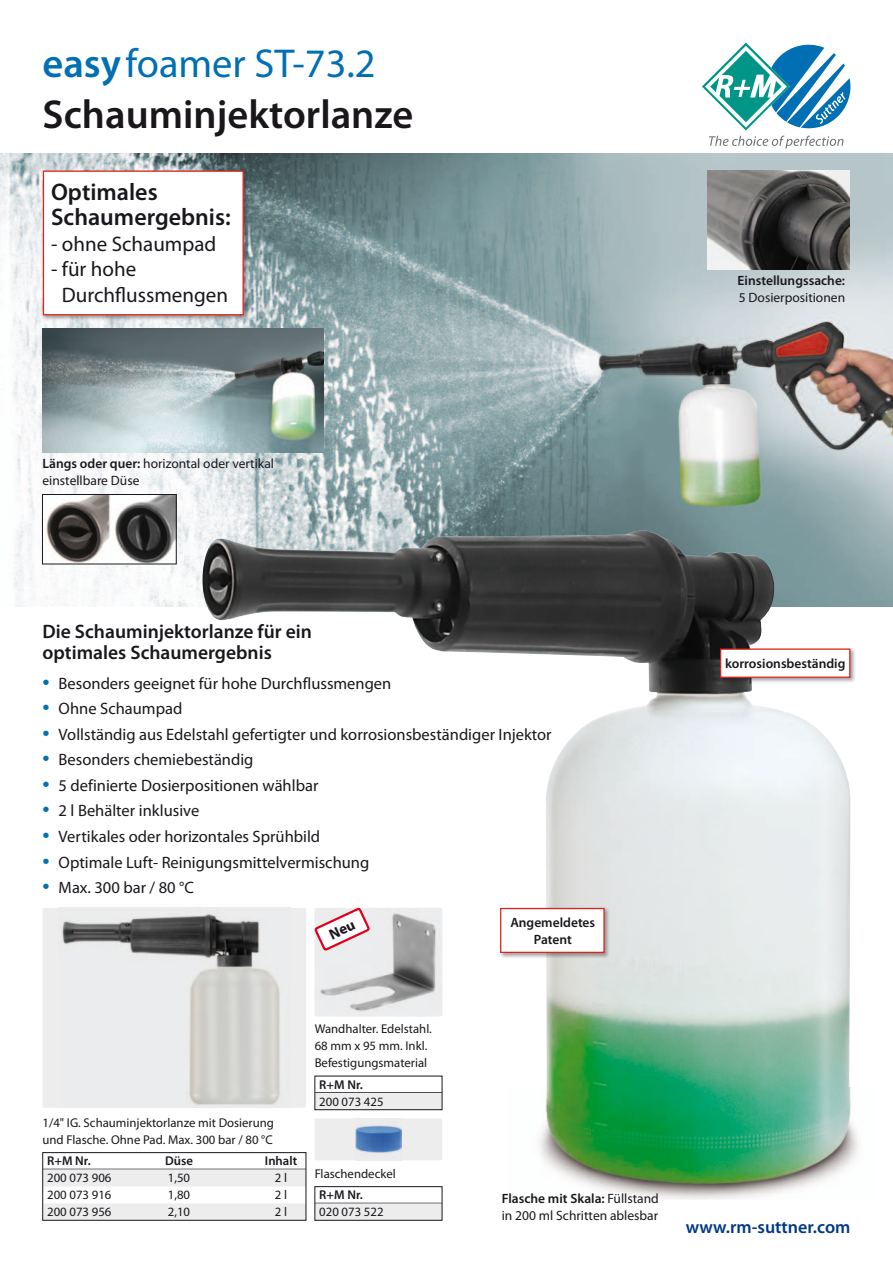
<style>
.page{position:relative;width:893px;height:1263px;background:#fff}
.page>*{position:absolute;margin:0;border:0;box-sizing:border-box;transform-origin:0 0}
.t1{font:600 40.5px/51px "Myriad Pro";color:#1a171c}
.t2{font:600 24px/25.5px "Myriad Pro";color:#1a171c}
.t3{font:21px/25.5px "Myriad Pro";color:#1a171c}
.t4{font:600 19.5px/21.3px "Myriad Pro";color:#1a171c}
.t5{font:600 18px "Myriad Pro";color:#003883}
.t6{font:16.5px "Myriad Pro";color:#1a171c}
.t7{font:13.5px/17px "Myriad Pro";color:#1a171c}
.t8{font:600 13.5px/17px "Myriad Pro";color:#1a171c;text-align:center}
.t9{font:12.75px/17px "Myriad Pro";color:#1a171c}
.t10{font:600 12.75px "Myriad Pro";color:#1a171c}
.s1{color:#006fb4}
.s2{font-weight:400;color:#006fb4}
.s3{font-weight:600}
.s4{font-size:25.5px;color:#006fb4}
</style>
<div class="page">
<img style="left:0;top:153px;width:893px;height:453px">
<div style="left:42px;top:169px;width:208px;height:152px;background:#1a171c;opacity:.4"></div>
<div style="left:43px;top:171px;width:201px;height:144px;background:#fff;border:1px solid #e32119"></div>
<img style="left:43px;top:329px;width:280px;height:124px">
<img style="left:202px;top:530px;width:648px;height:653px">
<img style="left:507px;top:1087px;width:351px;height:112px">
<div style="left:43px;top:908px;width:263px;height:200px;background:#ededee;border-radius:2px"></div>
<img style="left:61px;top:913px;width:219px;height:192px">
<img style="left:315px;top:908px;width:127px;height:108px">
<div style="left:315px;top:1118px;width:127px;height:42px;background:#ededee;border-radius:2px"></div>
<img style="left:355px;top:1125px;width:46px;height:28px">
<div style="left:719px;top:647px;width:137px;height:36px;background:#1a171c;opacity:.4"></div>
<div style="left:720px;top:648px;width:130px;height:30px;background:#fff;border:1px solid #e32119"></div>
<img style="left:44px;top:496px;width:131px;height:66px">
<div style="left:42px;top:494px;width:135px;height:70px;border:1px solid #1a171c"></div>
<img style="left:708px;top:170px;width:141px;height:100px">
<svg style="left:702px;top:43px;width:148px;height:106px"></svg>
<div style="left:43px;top:1169px;width:263px;height:17px;background:#ededee"></div>
<div style="left:43px;top:1203px;width:263px;height:17px;background:#ededee"></div>
<div style="left:43px;top:1152px;width:263px;height:68px;border:1px solid #1a171c"></div>
<hr style="left:315px;top:1092px;width:127px;height:1px;background:#1a171c">
<div style="left:315px;top:1093px;width:127px;height:17px;background:#ededee"></div>
<div style="left:315px;top:1076px;width:127px;height:34px;border:1px solid #1a171c"></div>
<div style="left:315px;top:1203px;width:127px;height:17px;background:#ededee"></div>
<div style="left:315px;top:1186px;width:127px;height:34px;border:1px solid #1a171c"></div>
<div style="left:499px;top:907px;width:112px;height:52px;background:#1a171c;opacity:.4"></div>
<div style="left:500px;top:908px;width:105px;height:45px;background:#fff;border:1px solid #e32119"></div>
<svg style="left:314px;top:907px;width:56px;height:51px"></svg>
<h1 class="t1" style="left:43px;top:36px;width:372px"><span class="s1">easy</span> <span class="s2">foamer ST-73.2<br></span>Schauminjektorlanze</h1>
<h2 class="t2" style="left:51px;top:178px;width:181px">Optimales<br>Schaumergebnis:</h2>
<p class="t3" style="left:51px;top:231px;width:167px">- ohne Schaumpad</p>
<p class="t3" style="left:62px;top:256px;width:168px;text-indent:-11px">- für hohe<br>Durchflussmengen</p>
<p class="t8" style="left:738px;top:272px;width:109px">Einstellungssache:</p>
<p class="t7" style="left:739px;top:289px;width:108px">5 Dosierpositionen</p>
<p class="t7" style="left:43px;top:455px;width:233px"><span class="s3">Längs oder quer:</span> horizontal oder vertikal einstellbare Düse</p>
<p class="t4" style="left:43px;top:620px;width:271px">Die Schauminjektorlanze für ein optimales Schaumergebnis</p>
<p class="t6" style="left:43px;top:673px;width:350px"><span class="s4">•</span> Besonders geeignet für hohe Durchflussmengen</p>
<p class="t6" style="left:43px;top:699px;width:141px"><span class="s4">•</span> Ohne Schaumpad</p>
<p class="t6" style="left:43px;top:724px;width:510px"><span class="s4">•</span> Vollständig aus Edelstahl gefertigter und korrosionsbeständiger Injektor</p>
<p class="t6" style="left:43px;top:750px;width:212px"><span class="s4">•</span> Besonders chemiebeständig</p>
<p class="t6" style="left:43px;top:775px;width:277px"><span class="s4">•</span> 5 definierte Dosierpositionen wählbar</p>
<p class="t6" style="left:43px;top:801px;width:158px"><span class="s4">•</span> 2 l Behälter inklusive</p>
<p class="t6" style="left:43px;top:826px;width:279px"><span class="s4">•</span> Vertikales oder horizontales Sprühbild</p>
<p class="t6" style="left:43px;top:852px;width:328px"><span class="s4">•</span> Optimale Luft- Reinigungsmittelvermischung</p>
<p class="t6" style="left:43px;top:877px;width:153px"><span class="s4">•</span> Max. 300 bar / 80 °C</p>
<p class="t8" style="left:510px;top:914px;width:86px">Angemeldetes<br>Patent</p>
<p class="t8" style="left:725px;top:654px;width:122px">korrosionsbeständig</p>
<p class="t9" style="left:43px;top:1114px;width:233px">1/4" IG. Schauminjektorlanze mit Dosierung und Flasche. Ohne Pad. Max. 300 bar / 80 °C</p>
<p class="t10" style="left:47px;top:1153px;width:45px">R+M Nr.</p>
<p class="t10" style="left:165px;top:1153px;width:29px">Düse</p>
<p class="t10" style="left:265px;top:1153px;width:34px">Inhalt</p>
<p class="t9" style="left:47px;top:1169px;width:66px">200 073 906</p>
<p class="t9" style="left:168px;top:1169px;width:24px">1,50</p>
<p class="t9" style="left:275px;top:1169px;width:14px">2 l</p>
<p class="t9" style="left:47px;top:1186px;width:66px">200 073 916</p>
<p class="t9" style="left:168px;top:1186px;width:24px">1,80</p>
<p class="t9" style="left:275px;top:1186px;width:14px">2 l</p>
<p class="t9" style="left:47px;top:1203px;width:66px">200 073 956</p>
<p class="t9" style="left:168px;top:1203px;width:24px">2,10</p>
<p class="t9" style="left:275px;top:1203px;width:14px">2 l</p>
<p class="t9" style="left:315px;top:1020px;width:119px">Wandhalter. Edelstahl.<br>68 mm x 95 mm. Inkl.<br>Befestigungsmaterial</p>
<p class="t10" style="left:319px;top:1076px;width:45px">R+M Nr.</p>
<p class="t9" style="left:319px;top:1093px;width:66px">200 073 425</p>
<p class="t9" style="left:315px;top:1165px;width:83px">Flaschendeckel</p>
<p class="t10" style="left:319px;top:1187px;width:45px">R+M Nr.</p>
<p class="t9" style="left:319px;top:1203px;width:66px">020 073 522</p>
<p class="t7" style="left:502px;top:1190px;width:159px"><span class="s3">Flasche mit Skala:</span> Füllstand in 200 ml Schritten ablesbar</p>
<p class="t5" style="left:686px;top:1215px;width:166px">www.rm-suttner.com</p>
</div>
